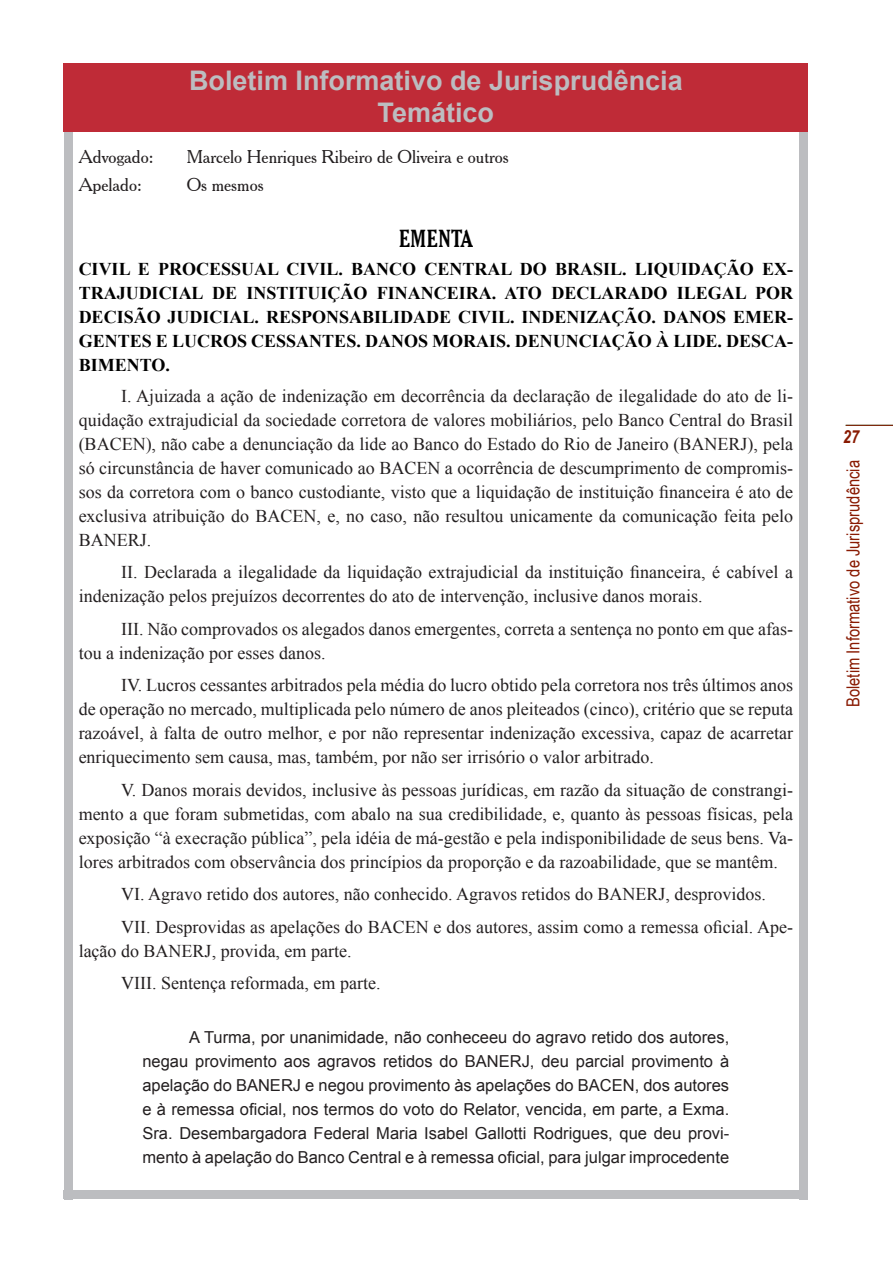
<style>
.page{position:relative;width:893px;height:1263px;background:#fff}
.page>*{position:absolute;margin:0;border:0;box-sizing:border-box;transform-origin:0 0}
.t1{font:700 27px/32.4px "Arial";color:#bcbdc0;text-align:center}
.t2{font:700 condensed 24px "Cheltenham BT";color:#000}
.t3{font:18px/24px "Times New Roman";color:#231f20}
.t4{font:700 18px/24px "Times New Roman";color:#000;text-align:justify}
.t5{font:18px "Cheltenham BT";color:#231f20}
.t6{font:18px "Arial Narrow";color:#891a02}
.t7{font:italic 700 18px "Arial Narrow";color:#891a02}
.t8{font:16.5px/24px "Arial";color:#231f20;text-align:justify}
</style>
<div class="page">
<hr style="left:846px;top:425px;width:47px;height:1px;background:#891a02">
<div style="left:64px;top:64px;width:744px;height:68px;background:#bf2b37"></div>
<div style="left:64px;top:132px;width:8px;height:1067px;background:#bcbdc0"></div>
<div style="left:799px;top:132px;width:9px;height:1067px;background:#bcbdc0"></div>
<div style="left:64px;top:1191px;width:744px;height:8px;background:#bcbdc0"></div>
<h1 class="t1" style="left:189px;top:65px;width:495px">Boletim Informativo de Jurisprudência<br>Temático</h1>
<p class="t5" style="left:79px;top:145px;width:76px">Advogado:</p>
<p class="t5" style="left:187px;top:145px;width:324px">Marcelo Henriques Ribeiro de Oliveira e outros</p>
<p class="t5" style="left:79px;top:173px;width:65px">Apelado:</p>
<p class="t5" style="left:187px;top:173px;width:79px">Os mesmos</p>
<h2 class="t2" style="left:399px;top:224px;width:76px">EMENTA</h2>
<p class="t4" style="left:79px;top:257px;width:716px">CIVIL E PROCESSUAL CIVIL. BANCO CENTRAL DO BRASIL. LIQUIDAÇÃO EX-TRAJUDICIAL DE INSTITUIÇÃO FINANCEIRA. ATO DECLARADO ILEGAL POR DECISÃO JUDICIAL. RESPONSABILIDADE CIVIL. INDENIZAÇÃO. DANOS EMER-GENTES E LUCROS CESSANTES. DANOS MORAIS. DENUNCIAÇÃO À LIDE. DESCA-BIMENTO.</p>
<p class="t3" style="left:79px;top:383px;width:716px;text-align:justify;text-indent:43px">I. Ajuizada a ação de indenização em decorrência da declaração de ilegalidade do ato de li&shy;quidação extrajudicial da sociedade corretora de valores mobiliários, pelo Banco Central do Brasil (BACEN), não cabe a denunciação da lide ao Banco do Estado do Rio de Janeiro (BANERJ), pela só circunstância de haver comunicado ao BACEN a ocorrência de descumprimento de compromis&shy;sos da corretora com o banco custodiante, visto que a liquidação de instituição financeira é ato de exclusiva atribuição do BACEN, e, no caso, não resultou unicamente da comunicação feita pelo BANERJ.</p>
<p class="t3" style="left:79px;top:560px;width:716px;text-indent:43px">II. Declarada a ilegalidade da liquidação extrajudicial da instituição financeira, é cabível a indenização pelos prejuízos decorrentes do ato de intervenção, inclusive danos morais.</p>
<p class="t3" style="left:79px;top:616px;width:716px;text-indent:43px">III. Não comprovados os alegados danos emergentes, correta a sentença no ponto em que afas&shy;tou a indenização por esses danos.</p>
<p class="t3" style="left:79px;top:673px;width:716px;text-align:justify;text-indent:43px">IV. Lucros cessantes arbitrados pela média do lucro obtido pela corretora nos três últimos anos de operação no mercado, multiplicada pelo número de anos pleiteados (cinco), critério que se reputa razoável, à falta de outro melhor, e por não representar indenização excessiva, capaz de acarretar enriquecimento sem causa, mas, também, por não ser irrisório o valor arbitrado.</p>
<p class="t3" style="left:79px;top:777px;width:716px;text-align:justify;text-indent:43px">V. Danos morais devidos, inclusive às pessoas jurídicas, em razão da situação de constrangi&shy;mento a que foram submetidas, com abalo na sua credibilidade, e, quanto às pessoas físicas, pela exposição “à execração pública”, pela idéia de má-gestão e pela indisponibilidade de seus bens. Va&shy;lores arbitrados com observância dos princípios da proporção e da razoabilidade, que se mantêm.</p>
<p class="t3" style="left:121px;top:877px;width:673px;line-height:32.5px">VI. Agravo retido dos autores, não conhecido. Agravos retidos do BANERJ, desprovidos.<br>VII. Desprovidas as apelações do BACEN e dos autores, assim como a remessa oficial. Ape-</p>
<p class="t3" style="left:121px;top:934px;width:261px;line-height:32.5px;text-indent:-43px">lação do BANERJ, provida, em parte.<br>VIII. Sentença reformada, em parte.</p>
<p class="t8" style="left:142px;top:1025px;width:588px;text-indent:47px">A Turma, por unanimidade, não conheceeu do agravo retido dos autores, negau provimento aos agravos retidos do BANERJ, deu parcial provimento à apelação do BANERJ e negou provimento às apelações do BACEN, dos autores e à remessa oficial, nos termos do voto do Relator, vencida, em parte, a Exma.<br>Sra. Desembargadora Federal Maria Isabel Gallotti Rodrigues, que deu provi&shy;mento à apelação do Banco Central e à remessa oficial, para julgar improcedente</p>
<p class="t7" style="left:843px;top:423px;width:18px">27</p>
<p class="t6" style="left:840px;top:707px;width:248px;rotate:-90deg">Boletim Informativo de Jurisprudência</p>
</div>
